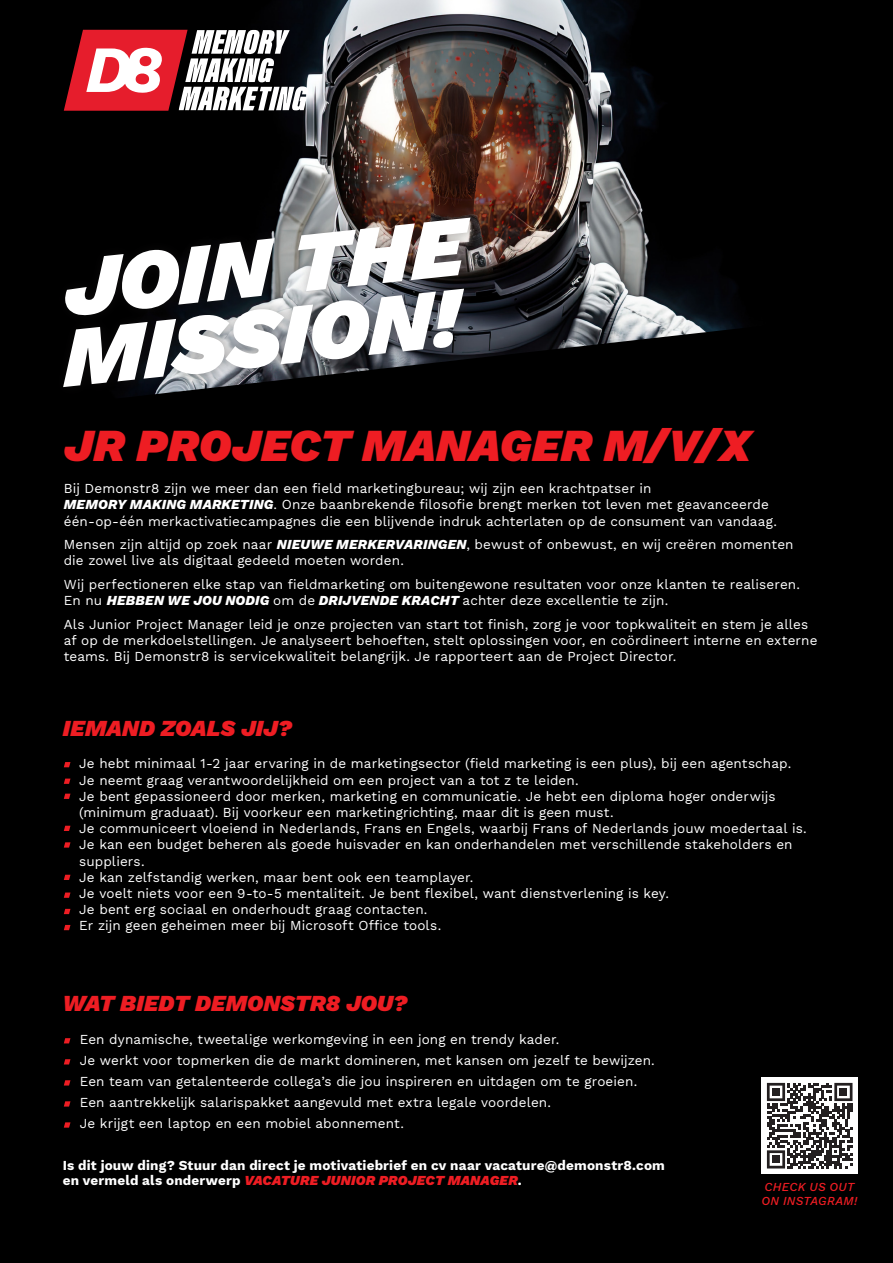
<style>
.page{position:relative;width:893px;height:1263px;background:#fff}
.page>*{position:absolute;margin:0;border:0;box-sizing:border-box;transform-origin:0 0}
.t1{font:italic 900 84.9px/70.1px "Work Sans";color:#fff}
.t2{font:italic 900 45px "Work Sans";color:#ee1d23}
.t3{font:italic 900 22.5px "Work Sans";letter-spacing:.005em;color:#ee1d23}
.t4{font:13.5px/16.2px "Work Sans";letter-spacing:.01em;color:#fff}
.t5{font:700 13.5px "Work Sans";letter-spacing:.01em;color:#fff}
.t6{font:italic 900 13.5px "Work Sans";letter-spacing:.015em;color:#ee1d23}
.t7{font:italic 500 12px/14.4px "Work Sans";letter-spacing:.02em;color:#ee1d23}
.s1{font-weight:800;font-style:italic}
.s2{font-weight:700;font-style:normal;color:#fff}
</style>
<div class="page">
<img style="left:0;top:0;width:893px;height:311px">
<div style="left:0;top:311px;width:893px;height:952px;background:#000"></div>
<div style="left:761px;top:1077px;width:97px;height:96px;background:#fff"></div>
<svg style="left:767px;top:1083px;width:85px;height:85px"></svg>
<div style="left:772px;top:1088px;width:8px;height:8px;background:#231f20"></div>
<div style="left:839px;top:1088px;width:8px;height:8px;background:#231f20"></div>
<div style="left:772px;top:1155px;width:8px;height:8px;background:#231f20"></div>
<svg style="left:64px;top:762px;width:6px;height:5px"></svg>
<svg style="left:64px;top:778px;width:6px;height:6px"></svg>
<svg style="left:64px;top:794px;width:6px;height:5px"></svg>
<svg style="left:64px;top:826px;width:6px;height:5px"></svg>
<svg style="left:64px;top:842px;width:6px;height:6px"></svg>
<svg style="left:64px;top:875px;width:6px;height:5px"></svg>
<svg style="left:64px;top:925px;width:6px;height:5px"></svg>
<svg style="left:64px;top:909px;width:6px;height:5px"></svg>
<svg style="left:64px;top:892px;width:6px;height:6px"></svg>
<svg style="left:64px;top:1038px;width:6px;height:5px"></svg>
<svg style="left:64px;top:1059px;width:6px;height:5px"></svg>
<svg style="left:64px;top:1080px;width:6px;height:5px"></svg>
<svg style="left:64px;top:1101px;width:6px;height:5px"></svg>
<svg style="left:64px;top:1122px;width:6px;height:6px"></svg>
<svg style="left:64px;top:30px;width:245px;height:81px"></svg>
<div style="left:54px;top:207px;width:429px;height:191px;background:#231f20;opacity:.39"></div>
<p class="t1" style="left:49px;top:248px;width:412px;rotate:-6deg">JOIN THE<br>MISSION!</p>
<p class="t2" style="left:64px;top:411px;width:689px">JR PROJECT MANAGER M/V/X</p>
<p class="t4" style="left:64px;top:480px;width:589px">Bij Demonstr8 zijn we meer dan een field marketingbureau; wij zijn een krachtpatser in</p>
<p class="t4" style="left:64px;top:496px;width:707px"><span class="s1">MEMORY MAKING MARKETING</span>. Onze baanbrekende filosofie brengt merken tot leven met geavanceerde</p>
<p class="t4" style="left:64px;top:512px;width:715px">één-op-één merkactivatiecampagnes die een blijvende indruk achterlaten op de consument van vandaag.</p>
<p class="t4" style="left:64px;top:536px;width:731px">Mensen zijn altijd op zoek naar <span class="s1">NIEUWE MERKERVARINGEN</span>, bewust of onbewust, en wij creëren momenten</p>
<p class="t4" style="left:64px;top:552px;width:342px">die zowel live als digitaal gedeeld moeten worden.</p>
<p class="t4" style="left:64px;top:576px;width:738px">Wij perfectioneren elke stap van fieldmarketing om buitengewone resultaten voor onze klanten te realiseren.</p>
<p class="t4" style="left:64px;top:592px;width:606px">En nu <span class="s1">HEBBEN WE JOU NODIG</span> om de <span class="s1">DRIJVENDE KRACHT</span> achter deze excellentie te zijn.</p>
<p class="t4" style="left:64px;top:616px;width:755px">Als Junior Project Manager leid je onze projecten van start tot finish, zorg je voor topkwaliteit en stem je alles af op de merkdoelstellingen. Je analyseert behoeften, stelt oplossingen voor, en coördineert interne en externe teams. Bij Demonstr8 is servicekwaliteit belangrijk. Je rapporteert aan de Project Director.</p>
<p class="t3" style="left:63px;top:711px;width:231px">IEMAND ZOALS JIJ?</p>
<p class="t4" style="left:79px;top:755px;width:713px">Je hebt minimaal 1-2 jaar ervaring in de marketingsector (field marketing is een plus), bij een agentschap.</p>
<p class="t4" style="left:79px;top:771px;width:501px">Je neemt graag verantwoordelijkheid om een project van a tot z te leiden.</p>
<p class="t4" style="left:79px;top:787px;width:698px">Je bent gepassioneerd door merken, marketing en communicatie. Je hebt een diploma hoger onderwijs (minimum graduaat). Bij voorkeur een marketingrichting, maar dit is geen must.</p>
<p class="t4" style="left:79px;top:820px;width:729px">Je communiceert vloeiend in Nederlands, Frans en Engels, waarbij Frans of Nederlands jouw moedertaal is.</p>
<p class="t4" style="left:79px;top:836px;width:715px">Je kan een budget beheren als goede huisvader en kan onderhandelen met verschillende stakeholders en suppliers.</p>
<p class="t4" style="left:79px;top:868px;width:396px">Je kan zelfstandig werken, maar bent ook een teamplayer.</p>
<p class="t4" style="left:79px;top:885px;width:591px">Je voelt niets voor een 9-to-5 mentaliteit. Je bent flexibel, want dienstverlening is key.</p>
<p class="t4" style="left:79px;top:901px;width:364px">Je bent erg sociaal en onderhoudt graag contacten.<br>Er zijn geen geheimen meer bij Microsoft Office tools.</p>
<p class="t3" style="left:63px;top:987px;width:346px">WAT BIEDT DEMONSTR8 JOU?</p>
<p class="t4" style="left:80px;top:1030px;width:481px">Een dynamische, tweetalige werkomgeving in een jong en trendy kader.</p>
<p class="t4" style="left:80px;top:1051px;width:577px">Je werkt voor topmerken die de markt domineren, met kansen om jezelf te bewijzen.</p>
<p class="t4" style="left:80px;top:1072px;width:559px">Een team van getalenteerde collega’s die jou inspireren en uitdagen om te groeien.</p>
<p class="t4" style="left:80px;top:1093px;width:473px">Een aantrekkelijk salarispakket aangevuld met extra legale voordelen.</p>
<p class="t4" style="left:80px;top:1114px;width:326px">Je krijgt een laptop en een mobiel abonnement.</p>
<p class="t5" style="left:63px;top:1155px;width:604px">Is dit jouw ding? Stuur dan direct je motivatiebrief en cv naar vacature@demonstr8.com</p>
<p class="t6" style="left:63px;top:1170px;width:461px"><span class="s2">en vermeld als onderwerp</span> VACATURE JUNIOR PROJECT MANAGER<span class="s2">.</span></p>
<p class="t7" style="left:761px;top:1179px;width:98px">CHECK US OUT<br>ON INSTAGRAM!</p>
</div>
